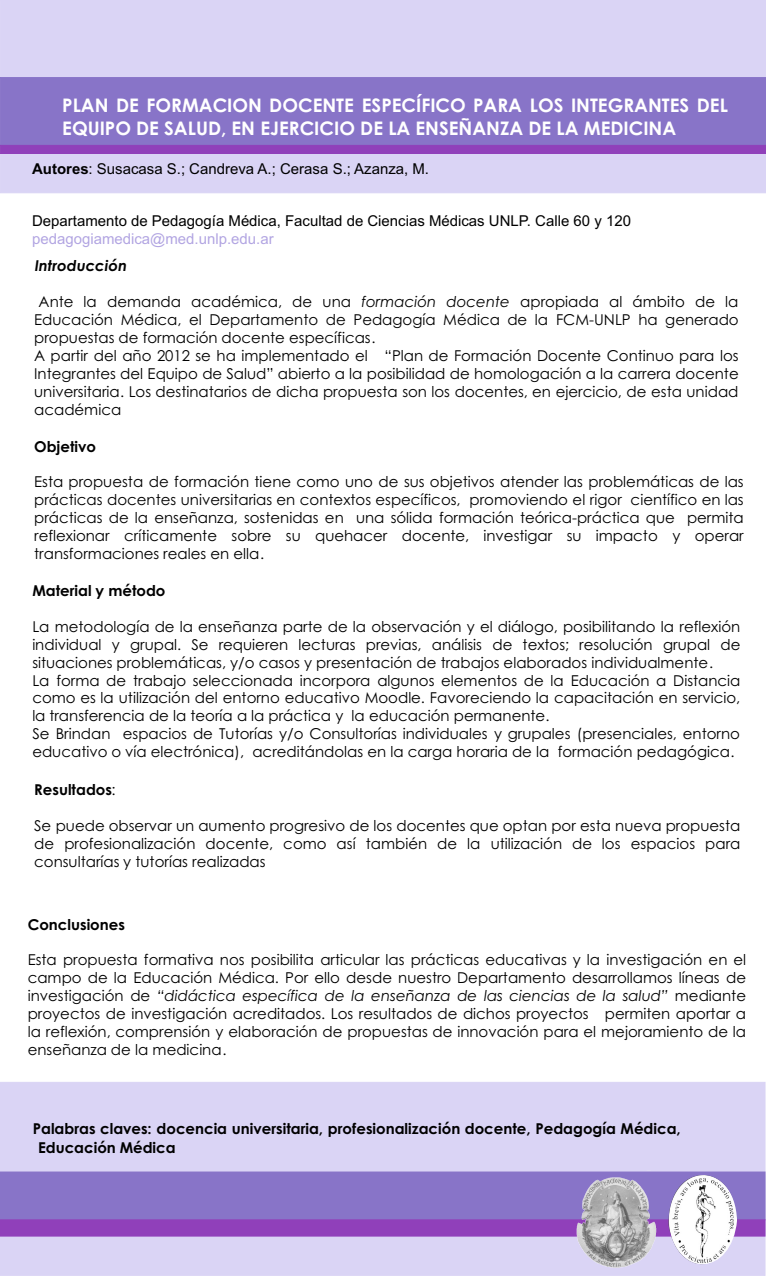
<style>
.page{position:relative;width:766px;height:1276px;background:#fff}
.page>*{position:absolute;margin:0;border:0;box-sizing:border-box;transform-origin:0 0}
.t1{font:700 18.69px/22.4px "Century Gothic";color:#fff}
.t2{font:14.97px/18px "Century Gothic";color:#000;text-align:justify}
.t3{font:700 14.97px/18.4px "Century Gothic";color:#000}
.t4{font:14.97px "Arial";color:#000}
.t5{font:14.97px "Arial";color:#b2a5e2}
.t6{font:italic 700 14.97px "Century Gothic";color:#000}
.s1{font-weight:700}
.s2{font-style:italic}
.s3{font-weight:400}
</style>
<div class="page">
<div style="left:0;top:1082px;width:764px;height:193px;background:#dad4f5"></div>
<svg style="left:0;top:1172px;width:764px;height:64px;background:#8a66c4"></svg>
<div style="left:0;top:0;width:765px;height:193px;background:#dad4f5"></div>
<div style="left:0;top:77px;width:765px;height:68px;background:#8874c8"></div>
<div style="left:0;top:145px;width:765px;height:9px;background:#9040ba"></div>
<img style="left:569px;top:1171px;width:95px;height:105px">
<img style="left:667px;top:1172px;width:69px;height:96px">
<p class="t1" style="left:62px;top:96px;width:667px">PLAN DE FORMACION DOCENTE ESPECÍFICO PARA LOS INTEGRANTES DEL<br>EQUIPO DE SALUD, EN EJERCICIO DE LA ENSEÑANZA DE LA MEDICINA</p>
<p class="t4" style="left:32px;top:163px;width:398px"><span class="s1">Autores</span>: Susacasa S.; Candreva A.; Cerasa S.; Azanza, M.</p>
<p class="t4" style="left:32px;top:215px;width:600px">Departamento de Pedagogía Médica, Facultad de Ciencias Médicas UNLP. Calle 60 y 120</p>
<p class="t5" style="left:32px;top:233px;width:243px">pedagogiamedica@med.unlp.edu.ar</p>
<p class="t6" style="left:35px;top:260px;width:94px">Introducción</p>
<p class="t2" style="left:34px;top:294px;width:705px;text-align:left">Ante la demanda académica, de una <span class="s2">formación docente</span> apropiada al ámbito de la Educación Médica, el Departamento de Pedagogía Médica de la FCM-UNLP ha generado propuestas de formación docente específicas.<br>A partir del año 2012 se ha implementado el “Plan de Formación Docente Continuo para los Integrantes del Equipo de Salud” abierto a la posibilidad de homologación a la carrera docente universitaria. Los destinatarios de dicha propuesta son los docentes, en ejercicio, de esta unidad académica</p>
<p class="t3" style="left:34px;top:438px;width:63px">Objetivo</p>
<p class="t2" style="left:34px;top:474px;width:711px">Esta propuesta de formación tiene como uno de sus objetivos atender las problemáticas de las prácticas docentes universitarias en contextos específicos, promoviendo el rigor científico en las prácticas de la enseñanza, sostenidas en una sólida formación teórica-práctica que permita reflexionar críticamente sobre su quehacer docente, investigar su impacto y operar transformaciones reales en ella.</p>
<p class="t3" style="left:32px;top:582px;width:135px">Material y método</p>
<p class="t2" style="left:32px;top:618px;width:709px;text-align:left">La metodología de la enseñanza parte de la observación y el diálogo, posibilitando la reflexión individual y grupal. Se requieren lecturas previas, análisis de textos; resolución grupal de situaciones problemáticas, y/o casos y presentación de trabajos elaborados individualmente.<br>La forma de trabajo seleccionada incorpora algunos elementos de la Educación a Distancia como es la utilización del entorno educativo Moodle. Favoreciendo la capacitación en servicio, la transferencia de la teoría a la práctica y la educación permanente.<br>Se Brindan espacios de Tutorías y/o Consultorías individuales y grupales (presenciales, entorno educativo o vía electrónica), acreditándolas en la carga horaria de la formación pedagógica.</p>
<p class="t3" style="left:34px;top:782px;width:83px">Resultados<span class="s3">:</span></p>
<p class="t2" style="left:34px;top:818px;width:707px">Se puede observar un aumento progresivo de los docentes que optan por esta nueva propuesta de profesionalización docente, como así también de la utilización de los espacios para consultarías y tutorías realizadas</p>
<p class="t3" style="left:28px;top:916px;width:99px">Conclusiones</p>
<p class="t2" style="left:28px;top:952px;width:719px">Esta propuesta formativa nos posibilita articular las prácticas educativas y la investigación en el campo de la Educación Médica. Por ello desde nuestro Departamento desarrollamos líneas de investigación de <span class="s2">“didáctica específica de la enseñanza de las ciencias de la salud”</span> mediante proyectos de investigación acreditados. Los resultados de dichos proyectos permiten aportar a la reflexión, comprensión y elaboración de propuestas de innovación para el mejoramiento de la enseñanza de la medicina.</p>
<p class="t3" style="left:38px;top:1121px;width:644px;text-indent:-5px">Palabras claves: docencia universitaria, profesionalización docente, Pedagogía Médica,<br>Educación Médica</p>
<p class="t3" style="left:89px;top:1139px;width:6px">.</p>
</div>
